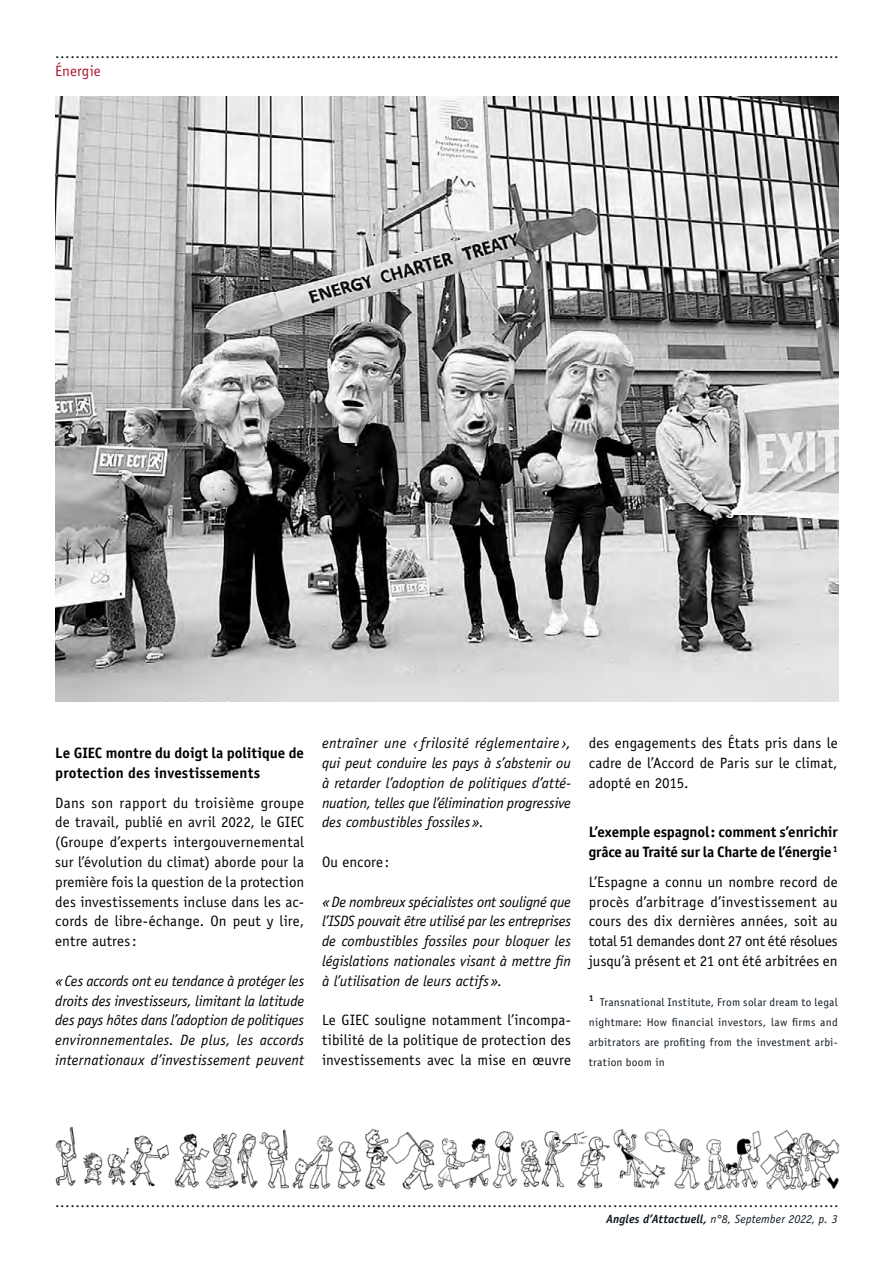
<style>
.page{position:relative;width:893px;height:1263px;background:#fff}
.page>*{position:absolute;margin:0;border:0;box-sizing:border-box;transform-origin:0 0}
.t1{font:15px/19.8px "Officina Sans Std";letter-spacing:.005em;color:#000;text-align:justify}
.t2{font:italic 15px/19.8px "Officina Sans Std";letter-spacing:.005em;color:#000;text-align:justify}
.t3{font:15px "Officina Sans Std";color:#0e1821}
.t4{font:700 15px/19.8px "Officina Sans Std";letter-spacing:-.005em;color:#000}
.t5{font:15px "Officina Sans Std";letter-spacing:.005em;color:#a91a2d}
.t6{font:italic 12px "Officina Sans Std";color:#0e1821}
.t7{font:11.25px/19.8px "Officina Sans Std";letter-spacing:.02em;color:#0e1821;text-align:justify}
.s1{font-weight:700}
</style>
<div class="page">
<img style="left:55px;top:96px;width:783px;height:605px">
<img style="left:55px;top:1126px;width:785px;height:65px">
<p class="t3" style="left:55px;top:44px;width:785px">............................................................................................................................................................</p>
<p class="t5" style="left:55px;top:62px;width:47px">Énergie</p>
<p class="t4" style="left:55px;top:743px;width:250px">Le GIEC montre du doigt la politique de protection des investissements</p>
<p class="t1" style="left:55px;top:792px;width:250px">Dans son rapport du troisième groupe de travail, publié en avril 2022, le GIEC (Groupe d’experts intergouvernemental sur l’évolution du climat) aborde pour la première fois la question de la protection des investissements incluse dans les ac&shy;cords de libre-échange. On peut y lire, entre autres:</p>
<p class="t2" style="left:55px;top:971px;width:250px">«Ces accords ont eu tendance à protéger les droits des investisseurs, limitant la latitude des pays hôtes dans l’adoption de politiques environnementales. De plus, les accords internationaux d’investissement peuvent</p>
<p class="t2" style="left:322px;top:733px;width:250px">entraîner une ‹frilosité réglementaire ›, qui peut conduire les pays à s’abstenir ou à retarder l’adoption de politiques d’atté&shy;nuation, telles que l’élimination progressive des combustibles fossiles».</p>
<p class="t1" style="left:322px;top:852px;width:69px">Ou encore :</p>
<p class="t2" style="left:322px;top:891px;width:250px">«De nombreux spécialistes ont souligné que l’ISDS pouvait être utilisé par les entreprises de combustibles fossiles pour bloquer les législations nationales visant à mettre fin à l’utilisation de leurs actifs».</p>
<p class="t1" style="left:322px;top:1010px;width:250px">Le GIEC souligne notamment l’incompa&shy;tibilité de la politique de protection des investissements avec la mise en œuvre</p>
<p class="t1" style="left:589px;top:733px;width:250px">des engagements des États pris dans le cadre de l’Accord de Paris sur le climat, adopté en 2015.</p>
<p class="t4" style="left:589px;top:822px;width:250px">L’exemple espagnol: comment s’enrichir grâce au Traité sur la Charte de l’énergie<sup>1</sup></p>
<p class="t1" style="left:589px;top:872px;width:250px">L’Espagne a connu un nombre record de procès d’arbitrage d’investissement au cours des dix dernières années, soit au total 51 demandes dont 27 ont été résolues jusqu’à présent et 21 ont été arbitrées en</p>
<p class="t7" style="left:589px;top:992px;width:250px"><sup>1</sup> Transnational Institute, From solar dream to legal nightmare: How financial investors, law firms and arbitrators are profiting from the investment arbi&shy;tration boom in</p>
<p class="t3" style="left:55px;top:1193px;width:785px">............................................................................................................................................................</p>
<p class="t6" style="left:606px;top:1212px;width:233px"><span class="s1">Angles d’Attactuell,</span> n°8, September 2022, p. 3</p>
</div>
